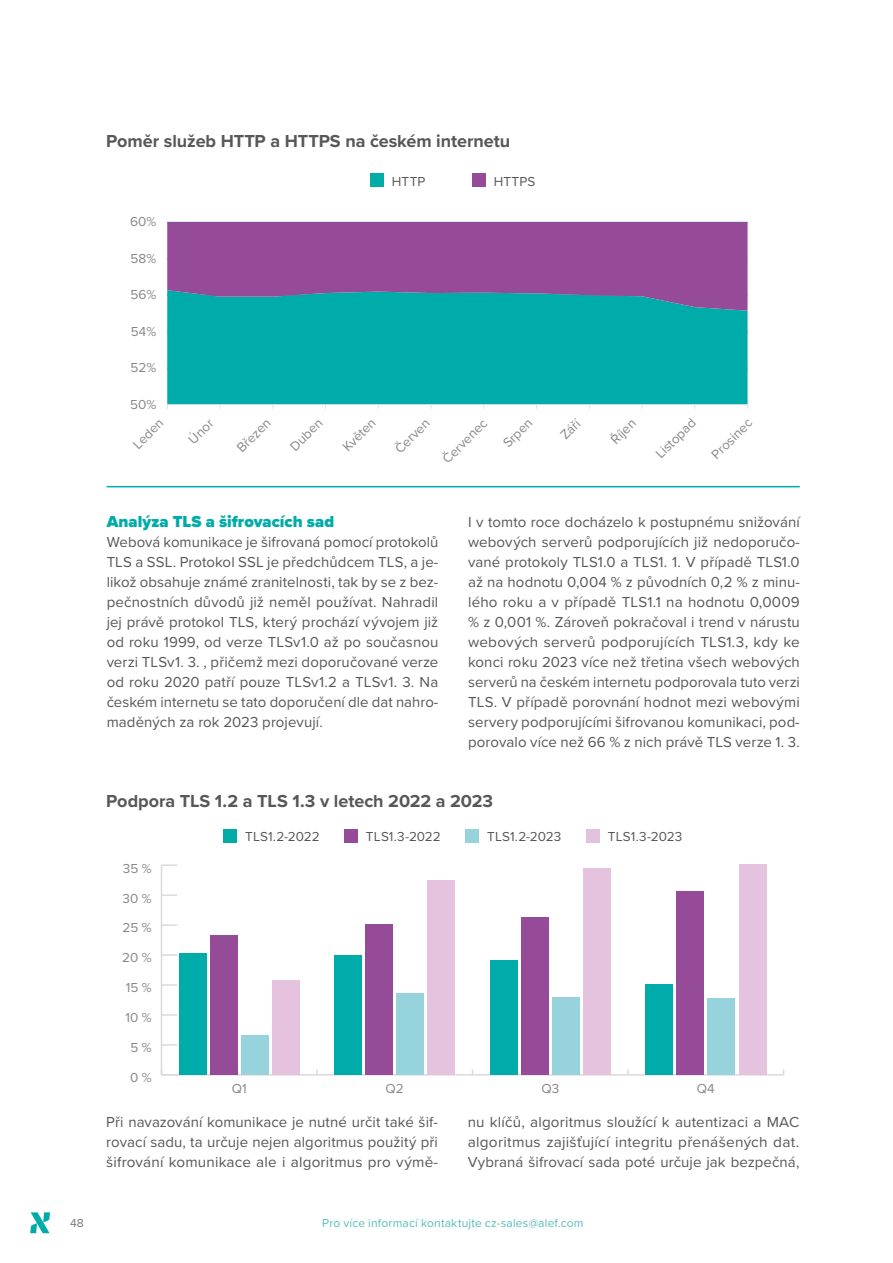
<style>
.page{position:relative;width:893px;height:1263px;background:#fff}
.page>*{position:absolute;margin:0;border:0;box-sizing:border-box;transform-origin:0 0}
.t1{font:700 18px "Proxima Nova";letter-spacing:-.005em;color:#575756}
.t2{font:900 16.5px "Proxima Nova";color:#00aca9}
.t3{font:15px/20px "Proxima Nova";letter-spacing:.005em;color:#575756;text-align:justify}
.t4{font:13.5px "Proxima Nova";color:#878787}
.t5{font:13.5px "Proxima Nova";letter-spacing:.01em;color:#575756}
.t6{font:12px "Proxima Nova";letter-spacing:.015em;color:#55bdba}
.t7{font:12px "Proxima Nova";color:#787878}
</style>
<div class="page">
<svg style="left:30px;top:1212px;width:20px;height:21px"></svg>
<hr style="left:107px;top:486px;width:693px;height:1px;background:#00aca9">
<div style="left:167px;top:311px;width:580px;height:93px;background:#00aca9"></div>
<svg style="left:167px;top:222px;width:580px;height:89px;background:#7c5b9a"></svg>
<hr style="left:167px;top:404px;width:580px;height:1px;background:#e3e3e3">
<hr style="left:161px;top:1074px;width:623px;height:1px;background:#dadada">
<hr style="left:161px;top:865px;width:1px;height:210px;background:#dadada">
<svg style="left:162px;top:1044px;width:15px;height:2px"></svg>
<svg style="left:162px;top:1014px;width:15px;height:2px"></svg>
<svg style="left:162px;top:984px;width:15px;height:2px"></svg>
<svg style="left:162px;top:954px;width:15px;height:2px"></svg>
<svg style="left:162px;top:924px;width:15px;height:2px"></svg>
<svg style="left:162px;top:894px;width:15px;height:2px"></svg>
<svg style="left:162px;top:864px;width:15px;height:2px"></svg>
<div style="left:272px;top:980px;width:28px;height:95px;background:#e5c3de"></div>
<div style="left:427px;top:880px;width:28px;height:195px;background:#e5c3de"></div>
<div style="left:583px;top:868px;width:28px;height:207px;background:#e5c3de"></div>
<div style="left:738px;top:865px;width:28px;height:210px;background:#e5c3de"></div>
<div style="left:241px;top:1035px;width:28px;height:40px;background:#96d3dd"></div>
<div style="left:396px;top:994px;width:28px;height:81px;background:#96d3dd"></div>
<div style="left:552px;top:997px;width:28px;height:78px;background:#96d3dd"></div>
<div style="left:707px;top:998px;width:28px;height:77px;background:#96d3dd"></div>
<div style="left:210px;top:935px;width:28px;height:140px;background:#954b97"></div>
<div style="left:365px;top:924px;width:28px;height:151px;background:#954b97"></div>
<div style="left:521px;top:918px;width:28px;height:157px;background:#954b97"></div>
<div style="left:676px;top:891px;width:28px;height:184px;background:#954b97"></div>
<div style="left:179px;top:954px;width:28px;height:121px;background:#00aca9"></div>
<div style="left:334px;top:955px;width:28px;height:120px;background:#00aca9"></div>
<div style="left:490px;top:960px;width:28px;height:115px;background:#00aca9"></div>
<div style="left:645px;top:984px;width:28px;height:91px;background:#00aca9"></div>
<div style="left:472px;top:173px;width:13px;height:14px;background:#964b98"></div>
<div style="left:370px;top:173px;width:14px;height:14px;background:#00aca8"></div>
<div style="left:465px;top:829px;width:14px;height:14px;background:#96d3dd"></div>
<div style="left:586px;top:829px;width:14px;height:14px;background:#e3c2de"></div>
<div style="left:344px;top:829px;width:14px;height:14px;background:#964b98"></div>
<div style="left:223px;top:829px;width:14px;height:14px;background:#00aca8"></div>
<p class="t1" style="left:106px;top:127px;width:405px">Poměr služeb HTTP a HTTPS na českém internetu</p>
<p class="t4" style="left:130px;top:212px;width:28px">60%</p>
<p class="t4" style="left:131px;top:248px;width:27px">58%</p>
<p class="t4" style="left:131px;top:285px;width:27px">56%</p>
<p class="t4" style="left:131px;top:321px;width:27px">54%</p>
<p class="t4" style="left:131px;top:358px;width:27px">52%</p>
<p class="t4" style="left:130px;top:394px;width:28px">50%</p>
<p class="t5" style="left:392px;top:171px;width:35px">HTTP</p>
<p class="t5" style="left:494px;top:171px;width:43px">HTTPS</p>
<p class="t4" style="left:128px;top:439px;width:39px;rotate:-45deg">Leden</p>
<p class="t4" style="left:184px;top:434px;width:31px;rotate:-45deg">Únor</p>
<p class="t4" style="left:232px;top:443px;width:43px;rotate:-45deg">Březen</p>
<p class="t4" style="left:285px;top:441px;width:41px;rotate:-45deg">Duben</p>
<p class="t4" style="left:338px;top:442px;width:42px;rotate:-45deg">Květen</p>
<p class="t4" style="left:390px;top:444px;width:44px;rotate:-45deg">Červen</p>
<p class="t4" style="left:438px;top:454px;width:59px;rotate:-45deg">Červenec</p>
<p class="t4" style="left:498px;top:438px;width:37px;rotate:-45deg">Srpen</p>
<p class="t4" style="left:555px;top:430px;width:24px;rotate:-45deg">Září</p>
<p class="t4" style="left:606px;top:434px;width:31px;rotate:-45deg">Říjen</p>
<p class="t4" style="left:651px;top:449px;width:52px;rotate:-45deg">Listopad</p>
<p class="t4" style="left:707px;top:449px;width:53px;rotate:-45deg">Prosinec</p>
<p class="t2" style="left:107px;top:509px;width:229px">Analýza TLS a šifrovacích sad</p>
<p class="t3" style="left:107px;top:532px;width:333px">Webová komunikace je šifrovaná pomocí protokolů TLS a SSL. Protokol SSL je předchůdcem TLS, a je&shy;likož obsahuje známé zranitelnosti, tak by se z bez&shy;pečnostních důvodů již neměl používat. Nahradil jej právě protokol TLS, který prochází vývojem již od roku 1999, od verze TLSv1.0 až po současnou verzi TLSv1. 3. , přičemž mezi doporučované verze od roku 2020 patří pouze TLSv1.2 a TLSv1. 3. Na českém internetu se tato doporučení dle dat nahro&shy;maděných za rok 2023 projevují.</p>
<p class="t3" style="left:468px;top:512px;width:333px">I v tomto roce docházelo k postupnému snižování webových serverů podporujících již nedoporučo&shy;vané protokoly TLS1.0 a TLS1. 1. V případě TLS1.0 až na hodnotu 0,004 % z původních 0,2 % z minu&shy;lého roku a v případě TLS1.1 na hodnotu 0,0009 % z 0,001 %. Zároveň pokračoval i trend v nárustu webových serverů podporujících TLS1.3, kdy ke konci roku 2023 více než třetina všech webových serverů na českém internetu podporovala tuto verzi TLS. V případě porovnání hodnot mezi webovými servery podporujícími šifrovanou komunikaci, pod&shy;porovalo více než 66 % z nich právě TLS verze 1. 3.</p>
<p class="t1" style="left:106px;top:787px;width:388px">Podpora TLS 1.2 a TLS 1.3 v letech 2022 a 2023</p>
<p class="t4" style="left:123px;top:858px;width:30px">35 %</p>
<p class="t4" style="left:123px;top:888px;width:31px">30 %</p>
<p class="t4" style="left:123px;top:918px;width:31px">25 %</p>
<p class="t4" style="left:122px;top:948px;width:31px">20 %</p>
<p class="t4" style="left:126px;top:978px;width:27px">15 %</p>
<p class="t4" style="left:126px;top:1008px;width:28px">10 %</p>
<p class="t4" style="left:130px;top:1038px;width:23px">5 %</p>
<p class="t4" style="left:130px;top:1068px;width:23px">0 %</p>
<p class="t5" style="left:245px;top:827px;width:76px">TLS1.2-2022</p>
<p class="t5" style="left:366px;top:827px;width:76px">TLS1.3-2022</p>
<p class="t5" style="left:487px;top:827px;width:76px">TLS1.2-2023</p>
<p class="t5" style="left:608px;top:827px;width:76px">TLS1.3-2023</p>
<p class="t4" style="left:232px;top:1078px;width:16px">Q1</p>
<p class="t4" style="left:386px;top:1078px;width:20px">Q2</p>
<p class="t4" style="left:541px;top:1078px;width:19px">Q3</p>
<p class="t4" style="left:697px;top:1078px;width:19px">Q4</p>
<p class="t3" style="left:106px;top:1111px;width:333px">Při navazování komunikace je nutné určit také šif&shy;rovací sadu, ta určuje nejen algoritmus použitý při šifrování komunikace ale i algoritmus pro výmě-</p>
<p class="t3" style="left:468px;top:1111px;width:333px">nu klíčů, algoritmus sloužící k autentizaci a MAC algoritmus zajišťující integritu přenášených dat.<br>Vybraná šifrovací sada poté určuje jak bezpečná,</p>
<p class="t7" style="left:70px;top:1214px;width:15px">48</p>
<p class="t6" style="left:322px;top:1214px;width:263px">Pro více informací kontaktujte cz-sales@alef.com</p>
</div>
